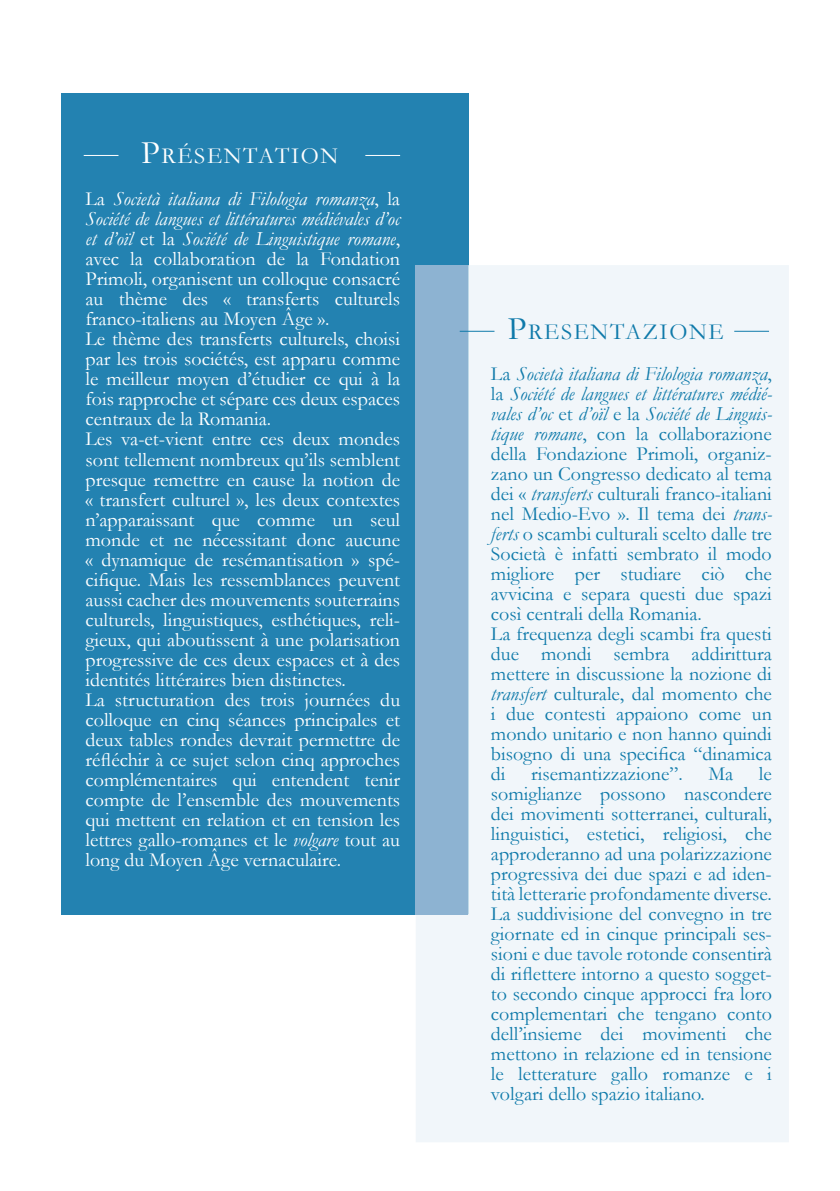
<style>
.page{position:relative;width:840px;height:1191px;background:#fff}
.page>*{position:absolute;margin:0;border:0;box-sizing:border-box;transform-origin:0 0}
.t1{font:23.2px "Garamond";letter-spacing:.07em;color:#0f7aaa}
.t2{font:23.2px "Garamond";letter-spacing:.07em;color:#fff}
.t3{font:20px/20px "Garamond";color:#fff}
.t4{font:20px/20px "Garamond";color:#0f7aaa}
.s1{font-size:33px}
.s2{font-style:italic}
</style>
<div class="page">
<div style="left:61px;top:93px;width:407px;height:821px;background:#2382b1"></div>
<div style="left:415px;top:265px;width:373px;height:877px;background:#f1f6fa"></div>
<div style="left:415px;top:265px;width:53px;height:649px;background:#8db3d2"></div>
<hr style="left:84px;top:155px;width:34px;height:1px;background:#fff">
<hr style="left:459px;top:331px;width:35px;height:1px;background:#0f7aaa">
<hr style="left:365px;top:155px;width:35px;height:1px;background:#fff">
<hr style="left:733px;top:331px;width:35px;height:1px;background:#0f7aaa">
<p class="t2" style="left:141px;top:140px;width:199px"><span class="s1">P</span>RÉSENTATION</p>
<p class="t3" style="left:85px;top:189px;width:316px">La <span class="s2">Società italiana di Filologia romanza</span>, la <span class="s2">Société de langues et littératures médiévales d’oc et d’oïl</span> et la <span class="s2">Société de Linguistique romane</span>, avec la collaboration de la Fondation Primoli, organisent un colloque consacré au thème des « transferts culturels franco-italiens au Moyen Âge ».<br>Le thème des transferts culturels, choisi par les trois sociétés, est apparu comme le meilleur moyen d’étudier ce qui à la fois rapproche et sépare ces deux espaces centraux de la Romania.<br>Les va-et-vient entre ces deux mondes sont tellement nombreux qu’ils semblent presque remettre en cause la notion de « transfert culturel », les deux contextes n’apparaissant que comme un seul monde et ne nécessitant donc aucune « dynamique de resémantisation » spé&shy;cifique. Mais les ressemblances peuvent aussi cacher des mouvements souterrains culturels, linguistiques, esthétiques, reli&shy;gieux, qui aboutissent à une polarisation progressive de ces deux espaces et à des identités littéraires bien distinctes.<br>La structuration des trois journées du colloque en cinq séances principales et deux tables rondes devrait permettre de réfléchir à ce sujet selon cinq approches complémentaires qui entendent tenir compte de l’ensemble des mouvements qui mettent en relation et en tension les lettres gallo-romanes et le <span class="s2">volgare</span> tout au long du Moyen Âge vernaculaire.</p>
<p class="t1" style="left:507px;top:316px;width:217px"><span class="s1">P</span>RESENTAZIONE</p>
<p class="t4" style="left:490px;top:363px;width:282px">La <span class="s2">Società italiana di Filologia romanza</span>, la <span class="s2">Société de langues et littératures médié&shy;vales d’oc</span> et <span class="s2">d’oïl</span> e la <span class="s2">Société de Linguis&shy;tique romane</span>, con la collaborazione della Fondazione Primoli, organiz&shy;zano un Congresso dedicato al tema dei « <span class="s2">transferts</span> culturali franco-italiani nel Medio-Evo ». Il tema dei <span class="s2">trans&shy;ferts</span> o scambi culturali scelto dalle tre Società è infatti sembrato il modo migliore per studiare ciò che avvicina e separa questi due spazi così centrali della Romania.<br>La frequenza degli scambi fra questi due mondi sembra addirittura mettere in discussione la nozione di <span class="s2">transfert</span> culturale, dal momento che i due contesti appaiono come un mondo unitario e non hanno quindi bisogno di una specifica “dinamica di</p>
<p class="t4" style="left:490px;top:763px;width:282px;text-align:justify;text-indent:268px">le somiglianze possono nascondere dei movimenti sotterranei, culturali, linguistici, estetici, religiosi, che approderanno ad una polarizzazione progressiva dei due spazi e ad iden&shy;tità letterarie profondamente diverse.<br>La suddivisione del convegno in tre giornate ed in cinque principali ses&shy;sioni e due tavole rotonde consentirà di riflettere intorno a questo sogget&shy;to secondo cinque approcci fra loro complementari che tengano conto dell’insieme dei movimenti che mettono in relazione ed in tensione le letterature gallo romanze e i volgari dello spazio italiano.</p>
<p class="t4" style="left:531px;top:763px;width:153px">risemantizzazione”.</p>
<p class="t4" style="left:708px;top:763px;width:26px">Ma</p>
</div>
